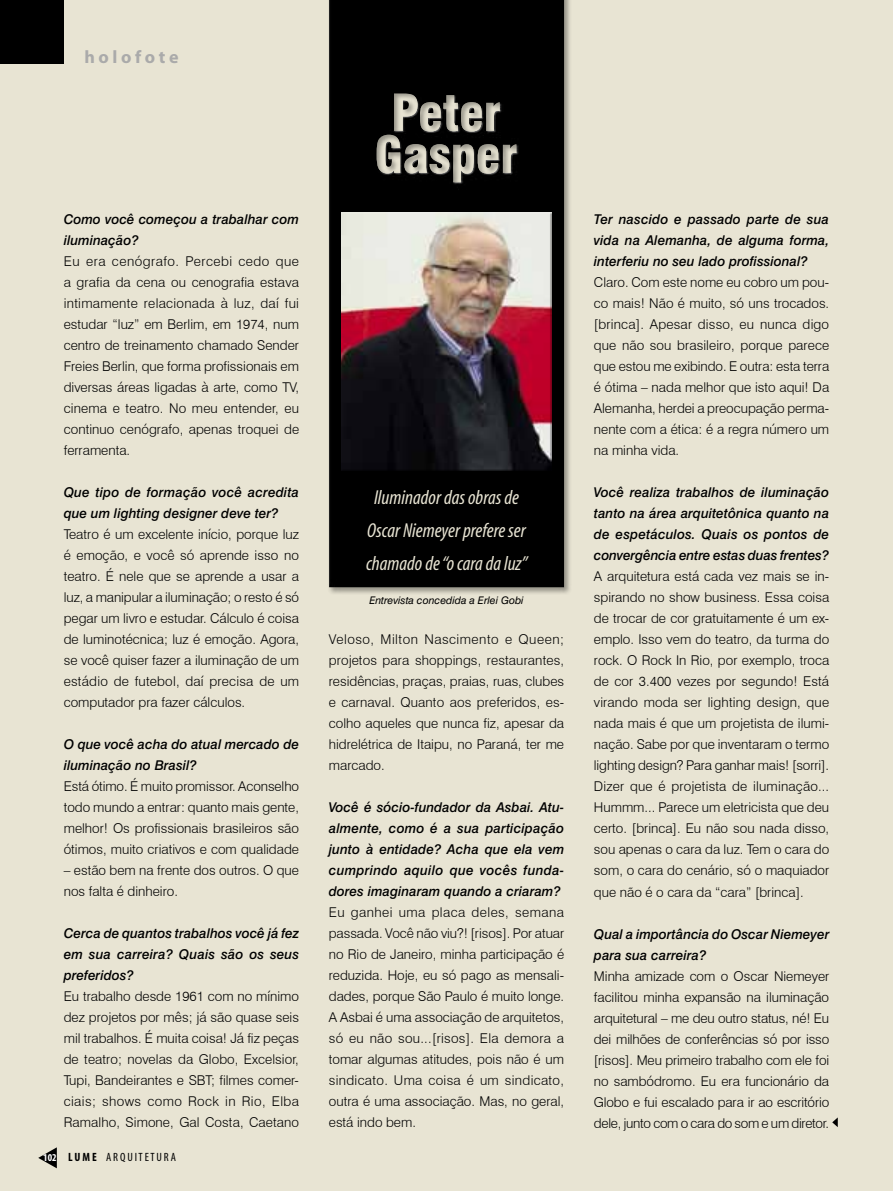
<style>
.page{position:relative;width:893px;height:1191px;background:#e8e4d3}
.page>*{position:absolute;margin:0;border:0;box-sizing:border-box;transform-origin:0 0}
.t1{font:italic condensed 20.25px/33px "Myriad";color:#e8e4d3;text-align:center}
.t2{font:700 18px "Myriad";color:#aaa}
.t3{font:300 13.5px/21px "Swiss 721 BT";color:#000;text-align:justify}
.t4{font:italic 500 13.5px/21px "Swiss 721 BT";color:#000}
.t5{font:condensed 12px "Myriad";color:#000}
.t6{font:italic 10.5px "Swiss 721 BT";color:#000}
.s1{font-weight:700;font-size:10.5px;color:#fff}
.s2{font-weight:700}
</style>
<div class="page">
<svg style="left:38px;top:1147px;width:19px;height:21px"></svg>
<div style="left:0;top:0;width:64px;height:64px;background:#000"></div>
<div style="left:327px;top:0;width:245px;height:595px;background:#000;opacity:.35"></div>
<div style="left:327px;top:0;width:239px;height:588px;background:#000"></div>
<svg style="left:832px;top:1117px;width:6px;height:10px"></svg>
<div style="left:340px;top:212px;width:213px;height:260px;background:#000;opacity:.75"></div>
<h2 class="t2" style="left:84px;top:48px;width:96px">h o l o f o t e</h2>
<p class="t4" style="left:64px;top:208px;width:237px">Como você começou a trabalhar com iluminação?</p>
<p class="t3" style="left:64px;top:250px;width:237px">Eu era cenógrafo. Percebi cedo que a grafia da cena ou cenografia estava intimamente relacionada à luz, daí fui estudar “luz” em Berlim, em 1974, num centro de treinamento chamado Sender Freies Berlin, que forma profissionais em diversas áreas ligadas à arte, como TV, cinema e teatro. No meu entender, eu continuo cenógrafo, apenas troquei de ferramenta.</p>
<p class="t4" style="left:64px;top:481px;width:237px">Que tipo de formação você acredita que um lighting designer deve ter?</p>
<p class="t3" style="left:64px;top:523px;width:237px">Teatro é um excelente início, porque luz é emoção, e você só aprende isso no teatro. É nele que se aprende a usar a luz, a manipular a iluminação; o resto é só pegar um livro e estudar. Cálculo é coisa de luminotécnica; luz é emoção. Agora, se você quiser fazer a iluminação de um estádio de futebol, daí precisa de um computador pra fazer cálculos.</p>
<p class="t4" style="left:64px;top:733px;width:237px">O que você acha do atual mercado de iluminação no Brasil?</p>
<p class="t3" style="left:64px;top:775px;width:237px">Está ótimo. É muito promissor. Aconselho todo mundo a entrar: quanto mais gente, melhor! Os profissionais brasileiros são ótimos, muito criativos e com qualidade</p>
<p class="t3" style="left:64px;top:859px;width:237px">– estão bem na frente dos outros. O que nos falta é dinheiro.</p>
<p class="t4" style="left:64px;top:922px;width:237px;text-align:justify">Cerca de quantos trabalhos você já fez em sua carreira? Quais são os seus preferidos?</p>
<p class="t3" style="left:64px;top:985px;width:237px">Eu trabalho desde 1961 com no mínimo dez projetos por mês; já são quase seis mil trabalhos. É muita coisa! Já fiz peças de teatro; novelas da Globo, Excelsior, Tupi, Bandeirantes e SBT; filmes comer&shy;ciais; shows como Rock in Rio, Elba Ramalho, Simone, Gal Costa, Caetano</p>
<p class="t5" style="left:43px;top:1151px;width:134px"><span class="s1">102</span> <span class="s2">L U M E</span> A R Q U I T E T U R A</p>
<h1 class="t1" style="left:366px;top:482px;width:163px">Iluminador das obras de<br>Oscar Niemeyer prefere ser chamado de “o cara da luz”</h1>
<p class="t6" style="left:369px;top:594px;width:156px">Entrevista concedida a Erlei Gobi</p>
<p class="t3" style="left:329px;top:628px;width:237px">Veloso, Milton Nascimento e Queen; projetos para shoppings, restaurantes, residências, praças, praias, ruas, clubes e carnaval. Quanto aos preferidos, es&shy;colho aqueles que nunca fiz, apesar da hidrelétrica de Itaipu, no Paraná, ter me marcado.</p>
<p class="t4" style="left:329px;top:796px;width:237px;text-align:justify">Você é sócio-fundador da Asbai. Atu&shy;almente, como é a sua participação junto à entidade? Acha que ela vem cumprindo aquilo que vocês funda&shy;dores imaginaram quando a criaram?</p>
<p class="t3" style="left:329px;top:901px;width:237px">Eu ganhei uma placa deles, semana passada. Você não viu?! [risos]. Por atuar no Rio de Janeiro, minha participação é reduzida. Hoje, eu só pago as mensali&shy;dades, porque São Paulo é muito longe.<br>A Asbai é uma associação de arquitetos, só eu não sou...[risos]. Ela demora a tomar algumas atitudes, pois não é um sindicato. Uma coisa é um sindicato, outra é uma associação. Mas, no geral, está indo bem.</p>
<p class="t4" style="left:594px;top:209px;width:237px;text-align:justify">Ter nascido e passado parte de sua vida na Alemanha, de alguma forma, interferiu no seu lado profissional?</p>
<p class="t3" style="left:594px;top:272px;width:237px">Claro. Com este nome eu cobro um pou&shy;co mais! Não é muito, só uns trocados. [brinca]. Apesar disso, eu nunca digo que não sou brasileiro, porque parece que estou me exibindo. E outra: esta terra é ótima – nada melhor que isto aqui! Da Alemanha, herdei a preocupação perma&shy;nente com a ética: é a regra número um na minha vida.</p>
<p class="t4" style="left:594px;top:482px;width:237px;text-align:justify">Você realiza trabalhos de iluminação tanto na área arquitetônica quanto na de espetáculos. Quais os pontos de convergência entre estas duas frentes?</p>
<p class="t3" style="left:594px;top:566px;width:237px">A arquitetura está cada vez mais se in&shy;spirando no show business. Essa coisa de trocar de cor gratuitamente é um ex&shy;emplo. Isso vem do teatro, da turma do rock. O Rock In Rio, por exemplo, troca de cor 3.400 vezes por segundo! Está virando moda ser lighting design, que nada mais é que um projetista de ilumi&shy;nação. Sabe por que inventaram o termo lighting design? Para ganhar mais! [sorri].<br>Dizer que é projetista de iluminação...<br>Hummm... Parece um eletricista que deu certo. [brinca]. Eu não sou nada disso, sou apenas o cara da luz. Tem o cara do som, o cara do cenário, só o maquiador que não é o cara da “cara” [brinca].</p>
<p class="t4" style="left:594px;top:923px;width:237px">Qual a importância do Oscar Niemeyer para sua carreira?</p>
<p class="t3" style="left:594px;top:965px;width:237px">Minha amizade com o Oscar Niemeyer facilitou minha expansão na iluminação arquitetural – me deu outro status, né! Eu dei milhões de conferências só por isso [risos]. Meu primeiro trabalho com ele foi no sambódromo. Eu era funcionário da Globo e fui escalado para ir ao escritório dele, junto com o cara do som e um diretor.</p>
</div>
